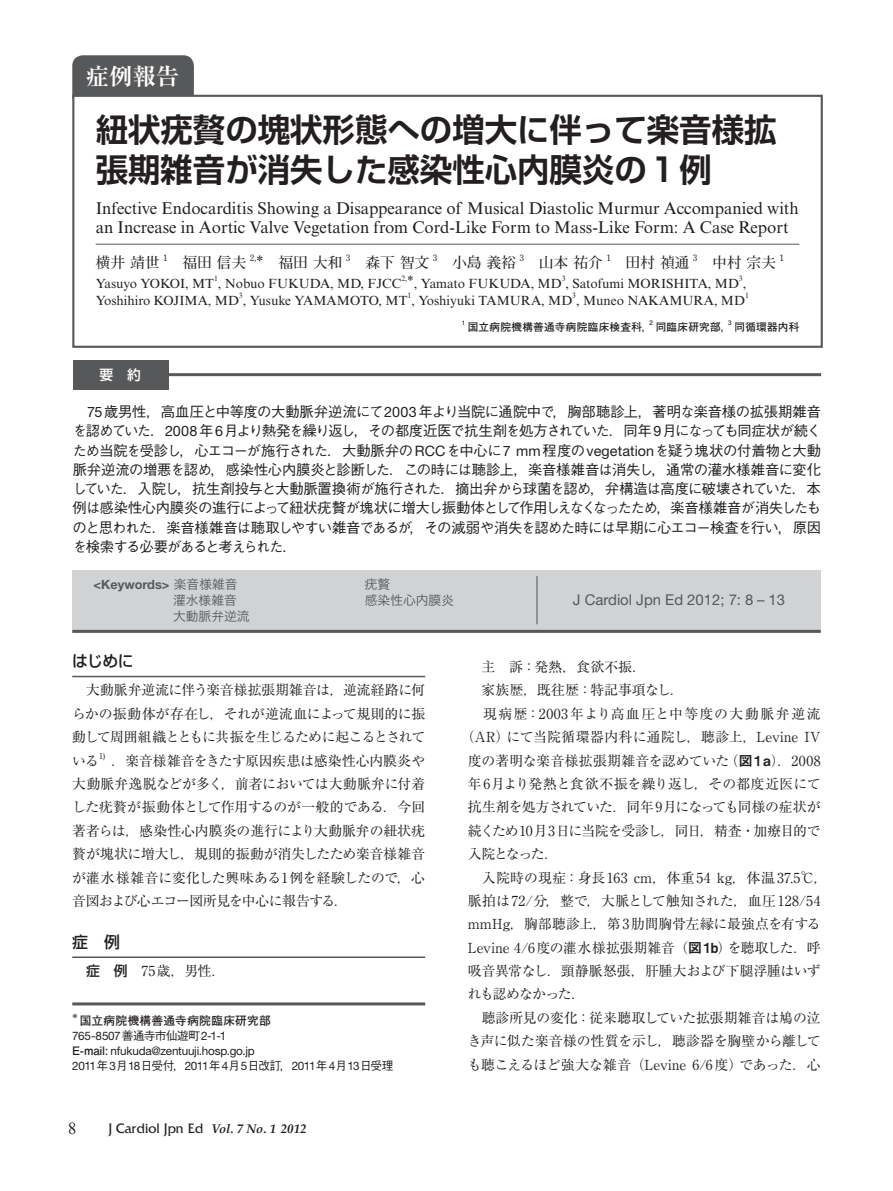
<style>
.page{position:relative;width:893px;height:1191px;background:#fff}
.page>*{position:absolute;margin:0;border:0;box-sizing:border-box;transform-origin:0 0}
.t1{font:700 32.4px/39.9px "Shin Go Pro De";color:#231f20}
.t2{font:700 23.4px "Ryumin Pro";color:#fff}
.t3{font:16.95px/19.2px "Times New Roman MT Std";color:#231f20}
.t4{font:16.5px "Times New Roman MT Std";color:#231f20}
.t5{font:500 15.9px "Shin Go Pro";color:#231f20}
.t6{font:700 14.85px "Futo Min A101 Pro";letter-spacing:-.015em;color:#231f20}
.t7{font:14.85px "Helvetica Neue LT Std";color:#57585a}
.t8{font:500 14.4px/19.2px "Gothic BBB Pro";letter-spacing:-.065em;color:#231f20;text-align:justify}
.t9{font:14.4px "Friz Quadrata Std";color:#231f20}
.t10{font:13.8px/23.4px "Ryumin Pro";letter-spacing:-.005em;color:#231f20;text-align:justify}
.t11{font:13.8px "Ryumin Pro";letter-spacing:.015em;color:#231f20}
.t12{font:13.8px "Ryumin Pro";letter-spacing:-.04em;color:#231f20}
.t13{font:13.8px "Ryumin Pro";letter-spacing:.025em;color:#231f20}
.t14{font:13.8px "Ryumin Pro";letter-spacing:.095em;color:#231f20}
.t15{font:13.8px "Ryumin Pro";letter-spacing:-.06em;color:#231f20}
.t16{font:500 13.8px "Shin Go Pro";color:#fff}
.t17{font:13.35px "Times New Roman MT Std";color:#231f20}
.t18{font:12.75px/15.9px "Hira Kaku Pro W3";color:#57585a}
.t19{font:700 12.75px "Helvetica Neue LT Std";color:#57585a}
.t20{font:11.7px/14.9px "Helvetica Neue LT Std";letter-spacing:-.02em;color:#231f20}
.t21{font:700 11.7px "Futo Go B101 Pro";letter-spacing:.02em;color:#231f20}
.t22{font:700 10.65px "Futo Go B101 Pro";letter-spacing:.025em;color:#231f20}
.t23{font:700 8.7px "Futo Min A101 Pro";color:#231f20}
.t24{font:8.1px "Ryumin Pro";color:#231f20}
.t25{font:7.8px "Times New Roman MT Std";color:#231f20}
.t26{font:700 6.15px "Futo Go B101 Pro";color:#231f20}
.s1{font-family:"Helvetica Neue LT Std";font-weight:400}
.s2{font-family:"Hira Kaku Pro W3";font-weight:400}
.s3{font-family:"Shin Go Pro";font-weight:500}
.s4{font-family:"Gothic BBB Pro";font-weight:500}
.s5{font-family:"Futo Go B101 Pro";font-weight:700}
.s6{font-family:"Midashi Go Pro MB31"}
.s7{font-family:"Palatino LT Std";font-weight:700;font-style:italic;font-size:12.75px}
</style>
<div class="page">
<hr style="left:94px;top:373px;width:727px;height:3px;background:#57585a">
<div style="left:73px;top:360px;width:95px;height:29px;background:#57585a"></div>
<div style="left:72px;top:55px;width:122px;height:52px;background:#57585a;border-radius:11px"></div>
<div style="left:73px;top:96px;width:749px;height:251px;background:#fff"></div>
<hr style="left:96px;top:244px;width:703px;height:1px;background:#57585a">
<div style="left:72px;top:95px;width:751px;height:253px;border:2px solid #57585a"></div>
<div style="left:72px;top:570px;width:749px;height:63px;background:#d1d2d4"></div>
<hr style="left:72px;top:630px;width:749px;height:3px;background:#57585a">
<hr style="left:536px;top:576px;width:1px;height:48px;background:#57585a">
<hr style="left:72px;top:676px;width:353px;height:1px;background:#57585a">
<hr style="left:72px;top:956px;width:353px;height:2px;background:#57585a">
<hr style="left:72px;top:1002px;width:353px;height:3px;background:#57585a">
<h2 class="t2" style="left:86px;top:57px;width:95px">症例報告</h2>
<h1 class="t1" style="left:96px;top:106px;width:682px">紐状疣贅の塊状形態への増大に伴って楽音様拡張期雑音が消失した感染性心内膜炎の1例</h1>
<p class="t3" style="left:96px;top:199px;width:705px">Infective Endocarditis Showing a Disappearance of Musical Diastolic Murmur Accompanied with an Increase in Aortic Valve Vegetation from Cord-Like Form to Mass-Like Form: A Case Report</p>
<p class="t6" style="left:96px;top:251px;width:66px">横井 靖世</p>
<p class="t23" style="left:163px;top:251px;width:6px">1</p>
<p class="t6" style="left:168px;top:251px;width:176px">　福田 信夫 <sup>2,</sup><sup>*</sup>　福田 大和</p>
<p class="t23" style="left:346px;top:251px;width:6px">3</p>
<p class="t6" style="left:350px;top:251px;width:80px">　森下 智文</p>
<p class="t23" style="left:433px;top:251px;width:6px">3</p>
<p class="t6" style="left:437px;top:251px;width:80px">　小島 義裕</p>
<p class="t23" style="left:520px;top:251px;width:6px">3</p>
<p class="t6" style="left:524px;top:251px;width:80px">　山本 祐介</p>
<p class="t23" style="left:606px;top:251px;width:6px">1</p>
<p class="t6" style="left:611px;top:251px;width:80px">　田村 禎通</p>
<p class="t23" style="left:693px;top:251px;width:6px">3</p>
<p class="t6" style="left:698px;top:251px;width:80px">　中村 宗夫</p>
<p class="t23" style="left:780px;top:251px;width:6px">1</p>
<p class="t17" style="left:96px;top:275px;width:652px">Yasuyo YOKOI, MT , Nobuo FUKUDA, MD, FJCC<sup>2,</sup>*, Yamato FUKUDA, MD , Satofumi MORISHITA, MD ,</p>
<p class="t25" style="left:214px;top:274px;width:5px">1</p>
<p class="t25" style="left:562px;top:274px;width:5px">3</p>
<p class="t25" style="left:739px;top:274px;width:5px">3</p>
<p class="t17" style="left:96px;top:292px;width:651px">Yoshihiro KOJIMA, MD , Yusuke YAMAMOTO, MT , Yoshiyuki TAMURA, MD , Muneo NAKAMURA, MD</p>
<p class="t25" style="left:239px;top:291px;width:5px">3</p>
<p class="t25" style="left:408px;top:291px;width:5px">1</p>
<p class="t25" style="left:572px;top:291px;width:5px">3</p>
<p class="t25" style="left:745px;top:291px;width:5px">1</p>
<p class="t26" style="left:462px;top:318px;width:5px">1</p>
<p class="t22" style="left:468px;top:318px;width:333px">国立病院機構善通寺病院臨床検査科，同臨床研究部，同循環器内科</p>
<p class="t26" style="left:649px;top:318px;width:5px">2</p>
<p class="t26" style="left:728px;top:318px;width:5px">3</p>
<p class="t16" style="left:99px;top:363px;width:43px">要　約</p>
<p class="t8" style="left:73px;top:400px;width:750px;text-indent:14px"><span class="s1">75</span>歳男性，高血圧と中等度の大動脈弁逆流にて<span class="s1">2003</span>年より当院に通院中で，胸部聴診上，著明な楽音様の拡張期雑音を認めていた．<span class="s1">2008</span> 年 <span class="s1">6</span>月より熱発を繰り返し，その都度近医で抗生剤を処方されていた．同年 <span class="s1">9</span>月になっても同症状が続くため当院を受診し，心エコーが施行された．大動脈弁の<span class="s1">RCC</span>を中心に<span class="s1">7 mm</span>程度の<span class="s1">vegetation</span>を疑う塊状の付着物と大動脈弁逆流の増悪を認め，感染性心内膜炎と診断した．この時には聴診上，楽音様雑音は消失し，通常の灌水様雑音に変化していた．入院し，抗生剤投与と大動脈置換術が施行された．摘出弁から球菌を認め，弁構造は高度に破壊されていた．本例は感染性心内膜炎の進行によって紐状疣贅が塊状に増大し振動体として作用しえなくなったため，楽音様雑音が消失したものと思われた．楽音様雑音は聴取しやすい雑音であるが，その減弱や消失を認めた時には早期に心エコー検査を行い，原因を検索する必要があると考えられた．</p>
<p class="t19" style="left:94px;top:576px;width:146px">&lt;Keywords&gt; <span class="s2">楽音様雑音</span></p>
<p class="t18" style="left:173px;top:591px;width:78px">灌水様雑音大動脈弁逆流</p>
<p class="t18" style="left:365px;top:575px;width:91px">疣贅<br>感染性心内膜炎</p>
<p class="t5" style="left:72px;top:648px;width:63px">はじめに</p>
<p class="t10" style="left:72px;top:677px;width:354px">　大動脈弁逆流に伴う楽音様拡張期雑音は，逆流経路に何らかの振動体が存在し，それが逆流血によって規則的に振動して周囲組織とともに共振を生じるために起こるとされている</p>
<p class="t24" style="left:99px;top:749px;width:8px">1)</p>
<p class="t10" style="left:72px;top:747px;width:354px;text-indent:39px">．楽音様雑音をきたす原因疾患は感染性心内膜炎や大動脈弁逸脱などが多く，前者においては大動脈弁に付着した疣贅が振動体として作用するのが一般的である．今回著者らは，感染性心内膜炎の進行により大動脈弁の紐状疣贅が塊状に増大し，規則的振動が消失したため楽音様雑音が灌水様雑音に変化した興味ある1例を経験したので，心音図および心エコー図所見を中心に報告する．</p>
<p class="t5" style="left:72px;top:929px;width:49px">症　例</p>
<p class="t10" style="left:86px;top:958px;width:141px"><span class="s3">症　例</span>　75歳，男性．</p>
<p class="t21" style="left:72px;top:1011px;width:200px"><sup>*</sup>国立病院機構善通寺病院臨床研究部</p>
<p class="t20" style="left:72px;top:1028px;width:323px">765-8507<span class="s4">善通寺市仙遊町</span>2-1-1<br><span class="s5">E-mail:</span> nfukuda@zentuuji.hosp.go.jp<br>2011<span class="s4">年</span>3<span class="s4">月</span>18<span class="s4">日受付，</span>2011<span class="s4">年</span>4<span class="s4">月</span>5<span class="s4">日改訂，</span>2011<span class="s4">年</span>4<span class="s4">月</span>13<span class="s4">日受理</span></p>
<p class="t7" style="left:573px;top:590px;width:214px">J Cardiol Jpn Ed 2012; 7: 8 – 13</p>
<p class="t10" style="left:468px;top:654px;width:180px">　主　訴：発熱，食欲不振．</p>
<p class="t10" style="left:468px;top:677px;width:218px">　家族歴，既往歴：特記事項なし．</p>
<p class="t14" style="left:468px;top:703px;width:354px">　現病歴：2003年より高血圧と中等度の大動脈弁逆流</p>
<p class="t10" style="left:461px;top:724px;width:361px">（AR）にて当院循環器内科に通院し，聴診上，Levine IV</p>
<p class="t11" style="left:468px;top:749px;width:354px">度の著明な楽音様拡張期雑音を認めていた（<span class="s6">図１a</span>）．2008</p>
<p class="t10" style="left:468px;top:771px;width:354px">年6月より発熱と食欲不振を繰り返し，その都度近医にて</p>
<p class="t12" style="left:468px;top:796px;width:354px">抗生剤を処方されていた．同年9月になっても同様の症状が</p>
<p class="t12" style="left:468px;top:819px;width:354px">続くため10月3日に当院を受診し，同日，精査・加療目的で</p>
<p class="t10" style="left:468px;top:841px;width:92px">入院となった．</p>
<p class="t13" style="left:468px;top:866px;width:361px">　入院時の現症：身長163 cm，体重54 kg，体温37.5℃，</p>
<p class="t11" style="left:468px;top:890px;width:354px">脈拍は72/分，整で，大脈として触知された，血圧128/54</p>
<p class="t10" style="left:468px;top:911px;width:354px">mmHg，胸部聴診上，第3肋間胸骨左縁に最強点を有する</p>
<p class="t10" style="left:468px;top:935px;width:354px">Levine 4/6度の灌水様拡張期雑音（<span class="s6">図 1b</span>）を聴取した．呼</p>
<p class="t10" style="left:468px;top:958px;width:354px">吸音異常なし．頸静脈怒張，肝腫大および下腿浮腫はいず</p>
<p class="t15" style="left:468px;top:983px;width:119px">れも認めなかった．</p>
<p class="t10" style="left:468px;top:1005px;width:354px">　聴診所見の変化：従来聴取していた拡張期雑音は鳩の泣</p>
<p class="t10" style="left:468px;top:1028px;width:354px">き声に似た楽音様の性質を示し，聴診器を胸壁から離して</p>
<p class="t10" style="left:468px;top:1051px;width:354px">も聴こえるほど強大な雑音（Levine 6/6度）であった．心</p>
<p class="t4" style="left:68px;top:1118px;width:10px">8</p>
<p class="t9" style="left:108px;top:1120px;width:199px">J Cardiol Jpn Ed <span class="s7">Vol. 7 No. 1 2012</span></p>
</div>
